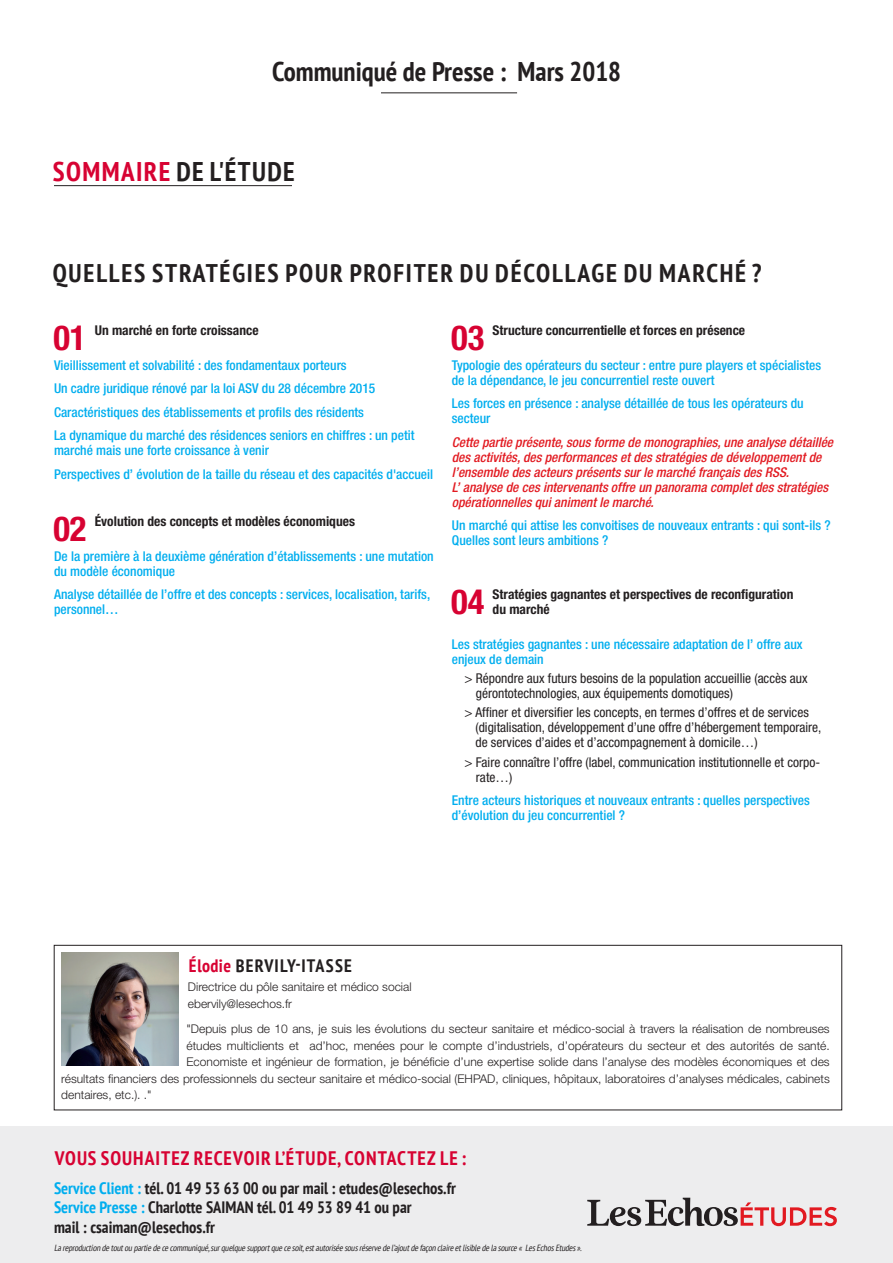
<style>
.page{position:relative;width:893px;height:1263px;background:#fff}
.page>*{position:absolute;margin:0;border:0;box-sizing:border-box;transform-origin:0 0}
.Sommaire-titre{font:700 condensed 34.5px "Helvetica Neue LT Std";color:#d70232}
.t1{font:700 condensed 27px "PT Sans";color:#231f20}
.t2{font:700 condensed 27px "PT Sans";letter-spacing:.05em;color:#231f20}
.PAGE_3_titre{font:700 condensed 25.5px "PT Sans";letter-spacing:.07em;color:#231f20}
.t3{font:700 condensed 19.5px "PT Sans";letter-spacing:.05em;color:#d70232}
.t4{font:700 condensed 18px "PT Sans";letter-spacing:.065em;color:#231f20}
.t5{font:700 condensed 16.5px/19.8px "PT Sans";color:#231f20}
.Sommaire-Sous_titre{font:500 condensed 13.5px/15px "Helvetica Neue LT Std";color:#00aeef}
.Sommaire-Texte{font:condensed 13.5px/15px "Helvetica Neue LT Std";color:#231f20}
.Sommaire-Sous_titre-2{font:italic 500 condensed 13.5px/15px "Helvetica Neue LT Std";color:#e21a21}
.Sommaire-titre-2{font:700 condensed 13.5px/15px "Helvetica Neue LT Std";color:#231f20}
.t6{font:300 12px/16.5px "Helvetica Neue LT Std";color:#231f20}
.t7{font:italic condensed 9px "PT Sans";color:#231f20}
.s1{color:#d70232}
.s2{color:#00aeef}
</style>
<div class="page">
<hr style="left:381px;top:92px;width:136px;height:1px;background:#231f20">
<hr style="left:54px;top:185px;width:238px;height:1px;background:#231f20">
<div style="left:0;top:1127px;width:893px;height:136px;background:#ededee"></div>
<svg style="left:587px;top:1198px;width:250px;height:28px"></svg>
<div style="left:54px;top:945px;width:788px;height:165px;border:1px solid #231f20"></div>
<img style="left:61px;top:952px;width:117px;height:113px">
<p class="t1" style="left:272px;top:54px;width:350px">Communiqué de Presse : Mars 2018</p>
<p class="t2" style="left:53px;top:153px;width:243px"><span class="s1">SOMMAIRE</span> DE L'ÉTUDE</p>
<p class="PAGE_3_titre" style="left:53px;top:256px;width:710px">QUELLES STRATÉGIES POUR PROFITER DU DÉCOLLAGE DU MARCHÉ ?</p>
<p class="Sommaire-titre" style="left:53px;top:317px;width:35px">01</p>
<p class="Sommaire-titre-2" style="left:95px;top:322px;width:165px">Un marché en forte croissance</p>
<p class="Sommaire-Sous_titre" style="left:54px;top:357px;width:294px">Vieillissement et solvabilité : des fondamentaux porteurs</p>
<p class="Sommaire-Sous_titre" style="left:54px;top:381px;width:323px">Un cadre juridique rénové par la loi ASV du 28 décembre 2015</p>
<p class="Sommaire-Sous_titre" style="left:54px;top:404px;width:311px">Caractéristiques des établissements et profils des résidents</p>
<p class="Sommaire-Sous_titre" style="left:54px;top:428px;width:362px">La dynamique du marché des résidences seniors en chiffres : un petit marché mais une forte croissance à venir</p>
<p class="Sommaire-Sous_titre" style="left:54px;top:466px;width:381px">Perspectives d’ évolution de la taille du réseau et des capacités d'accueil</p>
<p class="Sommaire-titre" style="left:53px;top:508px;width:35px">02</p>
<p class="Sommaire-titre-2" style="left:95px;top:513px;width:262px">Évolution des concepts et modèles économiques</p>
<p class="Sommaire-Sous_titre" style="left:54px;top:548px;width:381px">De la première à la deuxième génération d’établissements : une mutation du modèle économique</p>
<p class="Sommaire-Sous_titre" style="left:54px;top:587px;width:378px">Analyse détaillée de l’offre et des concepts : services, localisation, tarifs, personnel…</p>
<p class="Sommaire-titre" style="left:451px;top:317px;width:35px">03</p>
<p class="Sommaire-titre-2" style="left:493px;top:322px;width:254px">Structure concurrentielle et forces en présence</p>
<p class="Sommaire-Sous_titre" style="left:452px;top:357px;width:371px">Typologie des opérateurs du secteur : entre pure players et spécialistes de la dépendance, le jeu concurrentiel reste ouvert</p>
<p class="Sommaire-Sous_titre" style="left:452px;top:396px;width:353px">Les forces en présence : analyse détaillée de tous les opérateurs du secteur</p>
<p class="Sommaire-Sous_titre-2" style="left:452px;top:434px;width:386px">Cette partie présente,sousforme de monographies,une analyse détaillée desactivités,desperformancesetdesstratégiesde développementde l’ensemble desacteursprésentssurle marché françaisdesRSS.<br>L’analyse de cesintervenantsoffre un panorama completdesstratégies opérationnellesquianimentle marché.</p>
<p class="Sommaire-Sous_titre" style="left:452px;top:518px;width:380px">Un marché qui attise les convoitises de nouveaux entrants : qui sont-ils ?<br>Quelles sont leurs ambitions ?</p>
<p class="Sommaire-titre" style="left:451px;top:581px;width:35px">04</p>
<p class="Sommaire-titre-2" style="left:493px;top:586px;width:302px">Stratégies gagnantes et perspectives de reconfiguration du marché</p>
<p class="Sommaire-Sous_titre" style="left:452px;top:636px;width:352px">Les stratégies gagnantes : une nécessaire adaptation de l’ offre aux enjeux de demain</p>
<p class="Sommaire-Texte" style="left:476px;top:671px;width:333px;text-indent:-11px">&gt; Répondre aux futurs besoins de la population accueillie (accès aux gérontotechnologies, aux équipements domotiques)</p>
<p class="Sommaire-Texte" style="left:475px;top:705px;width:347px;text-indent:-11px">&gt; Affiner et diversifier les concepts, en termes d’offres et de services (digitalisation, développement d’une offre d’hébergement temporaire, de services d’aides et d’accompagnement à domicile…)</p>
<p class="Sommaire-Texte" style="left:476px;top:754px;width:346px;text-indent:-11px">&gt; Faire connaître l’offre (label, communication institutionnelle et corpo&shy;rate…)</p>
<p class="Sommaire-Sous_titre" style="left:452px;top:793px;width:359px">Entre acteurs historiques et nouveaux entrants : quelles perspectives d’évolution du jeu concurrentiel ?</p>
<p class="t4" style="left:189px;top:954px;width:165px"><span class="s1">Élodie</span> BERVILY-ITASSE</p>
<p class="t6" style="left:188px;top:978px;width:225px">Directrice du pôle sanitaire et médico social ebervily@lesechos.fr</p>
<p class="t6" style="left:187px;top:1020px;width:645px">"Depuis plus de 10 ans, je suis les évolutions du secteur sanitaire et médico-social à travers la réalisation de nombreuses</p>
<p class="t6" style="left:187px;top:1037px;width:645px">études multiclients et ad’hoc, menées pour le compte d’industriels, d’opérateurs du secteur et des autorités de santé.</p>
<p class="t6" style="left:187px;top:1053px;width:645px">Economiste et ingénieur de formation, je bénéficie d’une expertise solide dans l’analyse des modèles économiques et des</p>
<p class="t6" style="left:61px;top:1070px;width:770px">résultats financiers des professionnels du secteur sanitaire et médico-social (EHPAD, cliniques, hôpitaux, laboratoires d’analyses médicales, cabinets</p>
<p class="t6" style="left:61px;top:1086px;width:92px">dentaires, etc.). ."</p>
<p class="t3" style="left:55px;top:1145px;width:413px">VOUS SOUHAITEZ RECEVOIR L’ÉTUDE, CONTACTEZ LE :</p>
<p class="t5" style="left:54px;top:1177px;width:403px"><span class="s2">Service Client :</span> tél. 01 49 53 63 00 ou par mail : etudes@lesechos.fr</p>
<p class="t5" style="left:54px;top:1197px;width:359px"><span class="s2">Service Presse :</span> Charlotte SAIMAN tél. 01 49 53 89 41 ou par mail : csaiman@lesechos.fr</p>
<p class="t7" style="left:54px;top:1242px;width:531px">Lareproductiondetoutoupartiedececommuniqué,surquelquesupportquecesoit,estautoriséesousréservedel’ajoutdefaçonclaireetlisibledelasource« LesEchosEtudes».</p>
</div>
